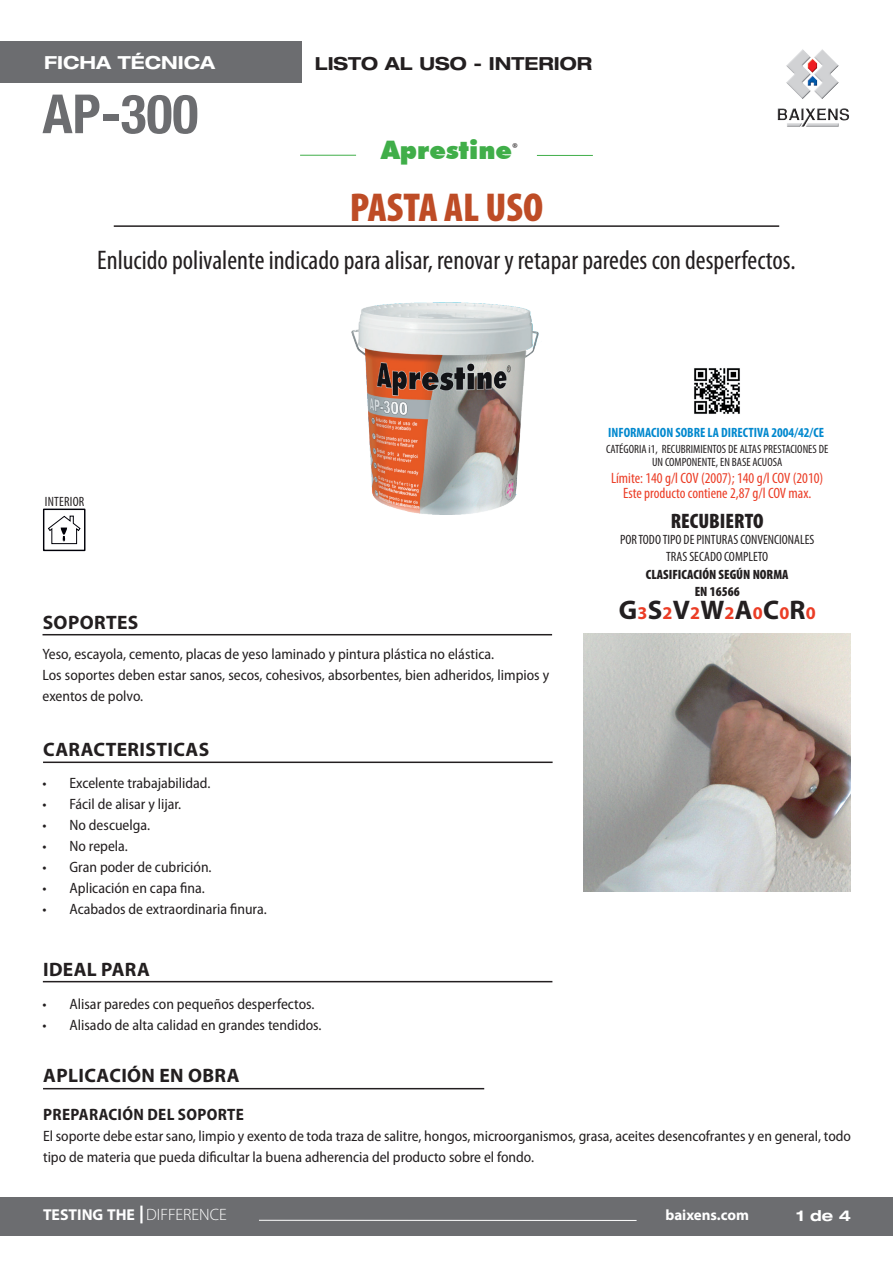
<style>
.page{position:relative;width:893px;height:1263px;background:#fff}
.page>*{position:absolute;margin:0;border:0;box-sizing:border-box;transform-origin:0 0}
.t1{font:700 condensed 54px "Helvetica Neue LT Com";color:#6c6d70}
.t2{font:900 condensed 40.5px "Myriad Pro";color:#be4c26}
.t3{font:condensed 27px "Myriad Pro";color:#231f20}
.t4{font:700 27px "Myriad Pro";color:#231f20}
.t5{font:900 25.5px "Futura BT";color:#40ae49}
.t6{font:900 condensed 21px "Myriad Pro";color:#231f20}
.t7{font:700 19.5px "Myriad Pro";letter-spacing:.02em;color:#231f20}
.t8{font:700 expanded 18px "Helvetica Neue";color:#231f20}
.t9{font:700 expanded 18px "Helvetica Neue";color:#fff}
.t10{font:700 semi-condensed 16.5px "Myriad Pro";letter-spacing:.02em;color:#231f20}
.t11{font:700 15.75px "Myriad Pro";color:#fff}
.t12{font:semi-condensed 15px/21px "Myriad Pro";color:#231f20}
.t13{font:condensed 15px/15px "Myriad Pro";color:#eb3d26;text-align:center}
.t14{font:700 15px "Myriad Pro";color:#fff}
.t15{font:700 expanded 15px "Helvetica Neue";color:#fff}
.t16{font:condensed 13.5px/16.5px "Myriad Pro";color:#231f20;text-align:center}
.t17{font:700 condensed 13.5px "Myriad Pro";color:#0088ce}
.t18{font:900 condensed 13.5px/16.5px "Myriad Pro";color:#231f20;text-align:center}
.t19{font:condensed 13.5px "Myriad Pro";letter-spacing:.02em;color:#231f20}
.t20{font:condensed 12px/13.5px "Myriad Pro";color:#231f20;text-align:center}
.s1{font-family:"Minion Pro";font-weight:400;font-size:18px;color:#231f20}
.s2{font-size:18px;color:#eb3d26}
.s3{font-weight:300;font-size:16.5px}
</style>
<div class="page">
<div style="left:0;top:42px;width:301px;height:41px;background:#6c6d70"></div>
<hr style="left:114px;top:225px;width:665px;height:2px;background:#231f20">
<img style="left:777px;top:49px;width:72px;height:78px">
<hr style="left:300px;top:155px;width:56px;height:1px;background:#40ae49">
<hr style="left:537px;top:155px;width:56px;height:1px;background:#40ae49">
<hr style="left:43px;top:634px;width:509px;height:1px;background:#231f20">
<hr style="left:43px;top:761px;width:510px;height:2px;background:#231f20">
<hr style="left:43px;top:1088px;width:441px;height:1px;background:#231f20">
<div style="left:0;top:1196px;width:893px;height:39px;background:#6c6d70"></div>
<hr style="left:140px;top:1205px;width:3px;height:18px;background:#fff">
<hr style="left:259px;top:1220px;width:378px;height:1px;background:#fff">
<div style="left:43px;top:509px;width:42px;height:42px;border:1px solid #000008"></div>
<svg style="left:48px;top:515px;width:33px;height:29px"></svg>
<hr style="left:43px;top:981px;width:509px;height:1px;background:#231f20">
<img style="left:584px;top:634px;width:266px;height:258px">
<img style="left:352px;top:302px;width:187px;height:213px">
<img style="left:694px;top:368px;width:46px;height:46px">
<p class="t9" style="left:44px;top:51px;width:172px">FICHA TÉCNICA</p>
<h1 class="t1" style="left:43px;top:82px;width:157px">AP-300</h1>
<p class="t8" style="left:315px;top:53px;width:279px">LISTO AL USO - INTERIOR</p>
<h3 class="t5" style="left:381px;top:134px;width:138px">Aprestine<span class="s1">®</span></h3>
<h2 class="t2" style="left:350px;top:185px;width:195px">PASTA AL USO</h2>
<h3 class="t3" style="left:97px;top:243px;width:700px">Enlucido polivalente indicado para alisar, renovar y retapar paredes con desperfectos.</h3>
<p class="t19" style="left:45px;top:493px;width:41px">INTERIOR</p>
<p class="t17" style="left:608px;top:424px;width:217px">INFORMACION SOBRE LA DIRECTIVA 2004/42/CE</p>
<p class="t13" style="left:611px;top:470px;width:214px">Límite: 140 g/l COV (2007); 140 g/l COV (2010)<br>Este producto contiene 2,87 g/l COV max.</p>
<p class="t20" style="left:606px;top:442px;width:224px">CATÉGORIA i1, RECUBRIMIENTOS DE ALTAS PRESTACIONES DE<br>UN COMPONENTE, EN BASE ACUOSA</p>
<h3 class="t6" style="left:671px;top:509px;width:94px">RECUBIERTO</h3>
<p class="t16" style="left:620px;top:531px;width:196px">POR TODO TIPO DE PINTURAS CONVENCIONALES<br>TRAS SECADO COMPLETO</p>
<p class="t18" style="left:646px;top:567px;width:144px">CLASIFICACIÓN SEGÚN NORMA<br>EN 16566</p>
<h3 class="t7" style="left:43px;top:610px;width:97px">SOPORTES</h3>
<p class="t12" style="left:43px;top:643px;width:508px">Yeso, escayola, cemento, placas de yeso laminado y pintura plástica no elástica.<br>Los soportes deben estar sanos, secos, cohesivos, absorbentes, bien adheridos, limpios y exentos de polvo.</p>
<h3 class="t7" style="left:43px;top:737px;width:168px">CARACTERISTICAS</h3>
<p class="t12" style="left:43px;top:773px;width:170px">• Excelente trabajabilidad.</p>
<p class="t12" style="left:43px;top:794px;width:140px">• Fácil de alisar y lijar.</p>
<p class="t12" style="left:43px;top:815px;width:109px">• No descuelga.</p>
<p class="t12" style="left:43px;top:836px;width:87px">• No repela.</p>
<p class="t12" style="left:43px;top:857px;width:171px">• Gran poder de cubrición.</p>
<p class="t12" style="left:43px;top:878px;width:164px">• Aplicación en capa fina.</p>
<p class="t12" style="left:43px;top:899px;width:226px">• Acabados de extraordinaria finura.</p>
<h3 class="t7" style="left:43px;top:956px;width:108px">IDEAL PARA</h3>
<p class="t12" style="left:43px;top:994px;width:273px">• Alisar paredes con pequeños desperfectos.</p>
<p class="t12" style="left:43px;top:1015px;width:281px">• Alisado de alta calidad en grandes tendidos.</p>
<h3 class="t7" style="left:43px;top:1062px;width:198px">APLICACIÓN EN OBRA</h3>
<h3 class="t4" style="left:619px;top:593px;width:199px">G<span class="s2">3</span>S<span class="s2">2</span>V<span class="s2">2</span>W<span class="s2">2</span>A<span class="s2">0</span>C<span class="s2">0</span>R<span class="s2">0</span></h3>
<p class="t10" style="left:43px;top:1105px;width:202px">PREPARACIÓN DEL SOPORTE</p>
<p class="t12" style="left:43px;top:1125px;width:809px">El soporte debe estar sano, limpio y exento de toda traza de salitre, hongos, microorganismos, grasa, aceites desencofrantes y en general, todo tipo de materia que pueda dificultar la buena adherencia del producto sobre el fondo.</p>
<p class="t11" style="left:43px;top:1204px;width:185px">TESTING THE <span class="s3">DIFFERENCE</span></p>
<p class="t14" style="left:665px;top:1205px;width:85px">baixens.com</p>
<p class="t15" style="left:796px;top:1206px;width:56px">1 de 4</p>
</div>
